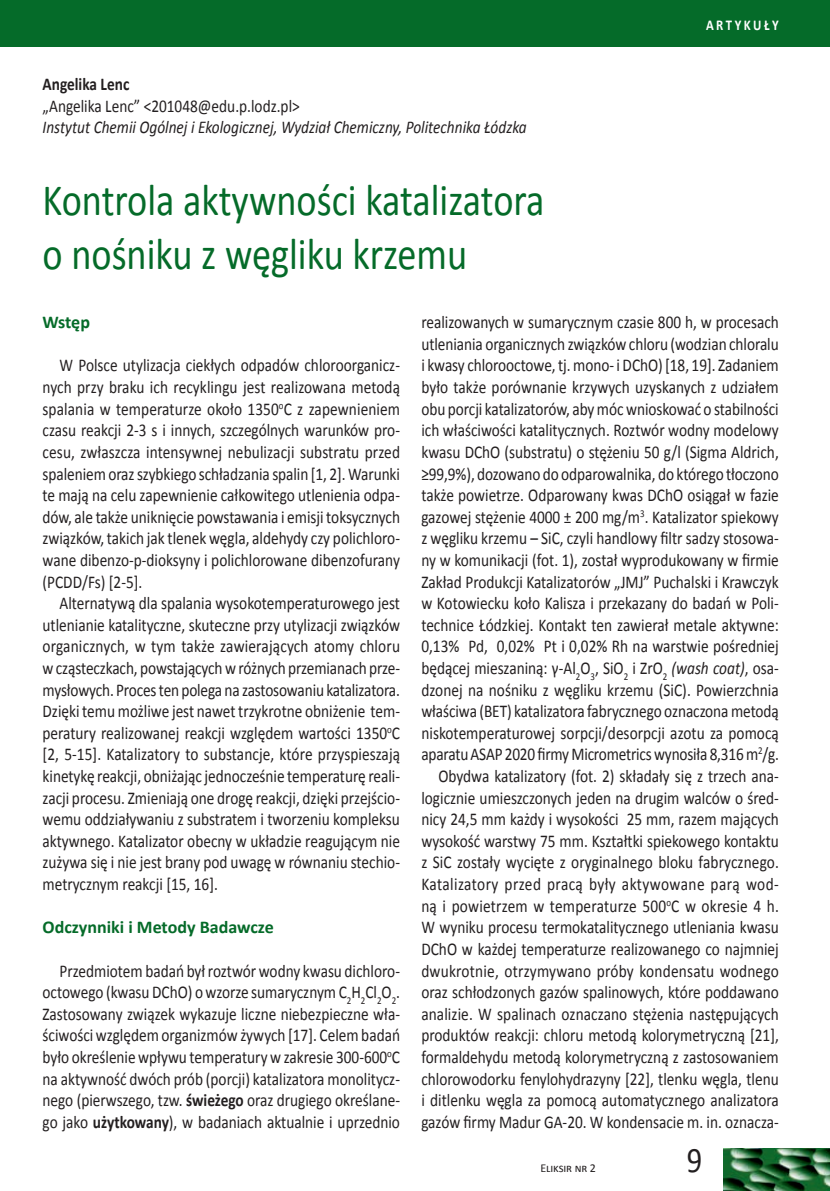
<style>
.page{position:relative;width:830px;height:1191px;background:#fff}
.page>*{position:absolute;margin:0;border:0;box-sizing:border-box;transform-origin:0 0}
.t1{font:45px/54px "Calibri";color:#056b29;scale:.85 1}
.t2{font:36px "Calibri";color:#231f20;scale:.85 1}
.t3{font:18px/21.6px "Calibri";color:#231f20;text-align:justify;scale:.85 1}
.t4{font:italic 18px "Calibri";color:#231f20;scale:.85 1}
.t5{font:700 18px "Calibri";color:#056b29}
.t6{font:700 18px "Calibri";color:#231f20;scale:.85 1}
.t7{font:700 15px "Calibri";letter-spacing:.2em;color:#fff;scale:.85 1}
.t8{font:12px "Calibri";letter-spacing:-.01em;color:#231f20}
.s1{font-weight:700}
.s2{font-style:italic}
</style>
<div class="page">
<div style="left:0;top:0;width:829px;height:47px;background:#056b29"></div>
<img style="left:723px;top:1148px;width:106px;height:43px">
<p class="t6" style="left:43px;top:73px;width:104px">Angelika Lenc</p>
<p class="t3" style="left:43px;top:95px;width:304px">„Angelika Lenc” &lt;201048@edu.p.lodz.pl&gt;</p>
<p class="t4" style="left:43px;top:115px;width:571px">Instytut Chemii Ogólnej i Ekologicznej, Wydział Chemiczny, Politechnika Łódzka</p>
<h1 class="t1" style="left:43px;top:173px;width:591px">Kontrola aktywności katalizatora o nośniku z węgliku krzemu</h1>
<p class="t7" style="left:705px;top:16px;width:87px">ARTYKUŁY</p>
<p class="t5" style="left:43px;top:311px;width:49px">Wstęp</p>
<p class="t3" style="left:43px;top:355px;width:422px;text-indent:17px">W Polsce utylizacja ciekłych odpadów chloroorganicz&shy;nych przy braku ich recyklingu jest realizowana metodą spalania w temperaturze około 1350<sup>o</sup>C z zapewnieniem czasu reakcji 2-3 s i innych, szczególnych warunków pro&shy;cesu, zwłaszcza intensywnej nebulizacji substratu przed spaleniem oraz szybkiego schładzania spalin [1, 2]. Warunki te mają na celu zapewnienie całkowitego utlenienia odpa&shy;dów, ale także uniknięcie powstawania i emisji toksycznych związków, takich jak tlenek węgla, aldehydy czy polichloro&shy;wane dibenzo-p-dioksyny i polichlorowane dibenzofurany (PCDD/Fs) [2-5].</p>
<p class="t3" style="left:43px;top:592px;width:422px;text-indent:17px">Alternatywą dla spalania wysokotemperaturowego jest utlenianie katalityczne, skuteczne przy utylizacji związków organicznych, w tym także zawierających atomy chloru w cząsteczkach, powstających w różnych przemianach prze&shy;mysłowych. Proces ten polega na zastosowaniu katalizatora.<br>Dzięki temu możliwe jest nawet trzykrotne obniżenie tem&shy;peratury realizowanej reakcji względem wartości 1350<sup>o</sup>C [2, 5-15]. Katalizatory to substancje, które przyspieszają kinetykę reakcji, obniżając jednocześnie temperaturę reali&shy;zacji procesu. Zmieniają one drogę reakcji, dzięki przejścio&shy;wemu oddziaływaniu z substratem i tworzeniu kompleksu aktywnego. Katalizator obecny w układzie reagującym nie zużywa się i nie jest brany pod uwagę w równaniu stechio&shy;metrycznym reakcji [15, 16].</p>
<p class="t5" style="left:43px;top:915px;width:232px">Odczynniki i Metody Badawcze</p>
<p class="t3" style="left:43px;top:959px;width:422px;text-indent:17px">Przedmiotem badań był roztwór wodny kwasu dichloro&shy;octowego (kwasu DChO) o wzorze sumarycznym C<sub>2</sub>H<sub>2</sub>Cl<sub>2</sub>O<sub>2</sub>.<br>Zastosowany związek wykazuje liczne niebezpieczne wła&shy;ściwości względem organizmów żywych [17]. Celem badań było określenie wpływu temperatury w zakresie 300-600<sup>o</sup>C na aktywność dwóch prób (porcji) katalizatora monolitycz&shy;nego (pierwszego, tzw. <span class="s1">świeżego</span> oraz drugiego określane&shy;go jako <span class="s1">użytkowany</span>), w badaniach aktualnie i uprzednio</p>
<p class="t3" style="left:421px;top:311px;width:422px;text-align:right">realizowanych w sumarycznym czasie 800 h, w procesach utleniania organicznych związków chloru (wodzian chloralu i kwasy chlorooctowe, tj. mono- i DChO) [18, 19]. Zadaniem było także porównanie krzywych uzyskanych z udziałem obu porcji katalizatorów, aby móc wnioskować o stabilności ich właściwości katalitycznych. Roztwór wodny modelowy kwasu DChO (substratu) o stężeniu 50 g/l (Sigma Aldrich, ≥99,9%), dozowano do odparowalnika, do którego tłoczono także powietrze. Odparowany kwas DChO osiągał w fazie gazowej stężenie 4000 ± 200 mg/m<sup>3</sup>. Katalizator spiekowy z węgliku krzemu – SiC, czyli handlowy filtr sadzy stosowa&shy;ny w komunikacji (fot. 1), został wyprodukowany w firmie Zakład Produkcji Katalizatorów „JMJ” Puchalski i Krawczyk w Kotowiecku koło Kalisza i przekazany do badań w Poli&shy;technice Łódzkiej. Kontakt ten zawierał metale aktywne:<br>0,13% Pd, 0,02% Pt i 0,02% Rh na warstwie pośredniej będącej mieszaniną: γ-Al<sub>2</sub>O<sub>3</sub>, SiO<sub>2</sub> i ZrO<sub>2</sub> <span class="s2">(wash coat)</span>, osa&shy;dzonej na nośniku z węgliku krzemu (SiC). Powierzchnia właściwa (BET) katalizatora fabrycznego oznaczona metodą niskotemperaturowej sorpcji/desorpcji azotu za pomocą aparatu ASAP 2020 firmy Micrometrics wynosiła 8,316 m<sup>2</sup>/g.<br>Obydwa katalizatory (fot. 2) składały się z trzech ana&shy;logicznie umieszczonych jeden na drugim walców o śred&shy;nicy 24,5 mm każdy i wysokości 25 mm, razem mających wysokość warstwy 75 mm. Kształtki spiekowego kontaktu z SiC zostały wycięte z oryginalnego bloku fabrycznego.<br>Katalizatory przed pracą były aktywowane parą wod&shy;ną i powietrzem w temperaturze 500<sup>o</sup>C w okresie 4 h.<br>W wyniku procesu termokatalitycznego utleniania kwasu DChO w każdej temperaturze realizowanego co najmniej dwukrotnie, otrzymywano próby kondensatu wodnego oraz schłodzonych gazów spalinowych, które poddawano analizie. W spalinach oznaczano stężenia następujących produktów reakcji: chloru metodą kolorymetryczną [21], formaldehydu metodą kolorymetryczną z zastosowaniem chlorowodorku fenylohydrazyny [22], tlenku węgla, tlenu i ditlenku węgla za pomocą automatycznego analizatora gazów firmy Madur GA-20. W kondensacie m. in. oznacza-</p>
<p class="t8" style="left:540px;top:1160px;width:57px">Eliksir nr 2</p>
<h2 class="t2" style="left:686px;top:1137px;width:20px">9</h2>
</div>
